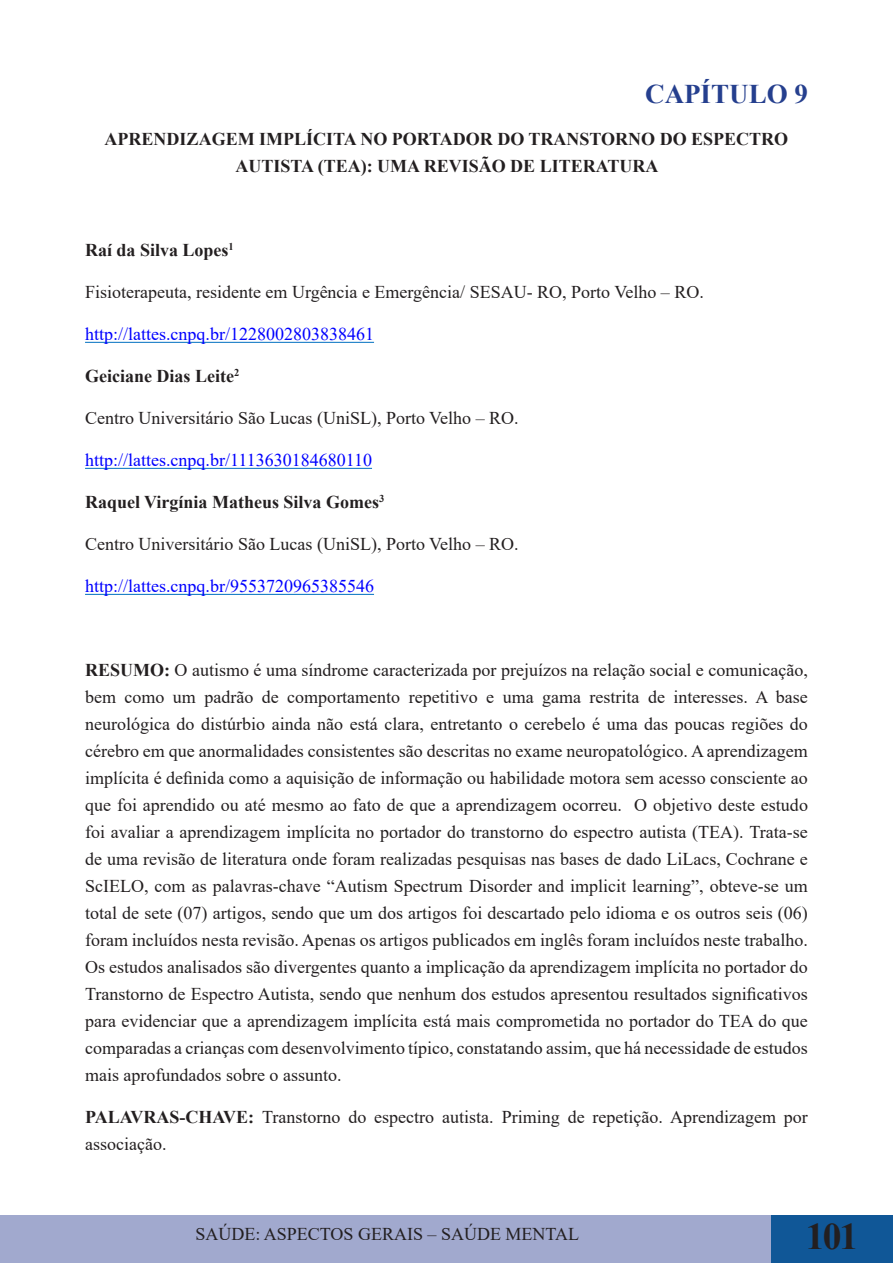
<style>
.page{position:relative;width:893px;height:1263px;background:#fff}
.page>*{position:absolute;margin:0;border:0;box-sizing:border-box;transform-origin:0 0}
.t1{font:700 37.5px "Times New Roman";color:#231f20}
.t2{font:700 27px "Times New Roman";color:#253f8e}
.t3{font:18px/27px "Times New Roman";color:#231f20;text-align:justify}
.t4{font:700 18px/27px "Times New Roman";color:#231f20;text-align:center}
.t5{font:18px "Times New Roman";color:#00f}
.s1{font-weight:700}
</style>
<div class="page">
<div style="left:0;top:1215px;width:893px;height:48px;background:#a1a9ce"></div>
<div style="left:771px;top:1215px;width:122px;height:48px;background:#105797"></div>
<hr style="left:85px;top:342px;width:289px;height:1px;background:#0070c0">
<hr style="left:85px;top:468px;width:287px;height:1px;background:#0070c0">
<hr style="left:85px;top:594px;width:289px;height:1px;background:#0070c0">
<p class="t2" style="left:645px;top:75px;width:164px">CAPÍTULO 9</p>
<p class="t4" style="left:105px;top:125px;width:685px">APRENDIZAGEM IMPLÍCITA NO PORTADOR DO TRANSTORNO DO ESPECTRO<br>AUTISTA (TEA): UMA REVISÃO DE LITERATURA</p>
<p class="t4" style="left:85px;top:236px;width:150px">Raí da Silva Lopes<sup>1</sup></p>
<p class="t3" style="left:85px;top:278px;width:620px">Fisioterapeuta, residente em Urgência e Emergência/ SESAU- RO, Porto Velho – RO.</p>
<p class="t5" style="left:85px;top:322px;width:291px">http://lattes.cnpq.br/1228002803838461</p>
<p class="t4" style="left:85px;top:362px;width:156px">Geiciane Dias Leite<sup>2</sup></p>
<p class="t3" style="left:85px;top:404px;width:435px">Centro Universitário São Lucas (UniSL), Porto Velho – RO.</p>
<p class="t5" style="left:85px;top:448px;width:288px">http://lattes.cnpq.br/1113630184680110</p>
<p class="t4" style="left:85px;top:488px;width:301px">Raquel Virgínia Matheus Silva Gomes<sup>3</sup></p>
<p class="t3" style="left:85px;top:530px;width:435px">Centro Universitário São Lucas (UniSL), Porto Velho – RO.</p>
<p class="t5" style="left:85px;top:574px;width:291px">http://lattes.cnpq.br/9553720965385546</p>
<p class="t3" style="left:85px;top:656px;width:724px"><span class="s1">RESUMO:</span> O autismo é uma síndrome caracterizada por prejuízos na relação social e comunicação, bem como um padrão de comportamento repetitivo e uma gama restrita de interesses. A base neurológica do distúrbio ainda não está clara, entretanto o cerebelo é uma das poucas regiões do cérebro em que anormalidades consistentes são descritas no exame neuropatológico. A aprendizagem implícita é definida como a aquisição de informação ou habilidade motora sem acesso consciente ao que foi aprendido ou até mesmo ao fato de que a aprendizagem ocorreu. O objetivo deste estudo foi avaliar a aprendizagem implícita no portador do transtorno do espectro autista (TEA). Trata-se de uma revisão de literatura onde foram realizadas pesquisas nas bases de dado LiLacs, Cochrane e ScIELO, com as palavras-chave “Autism Spectrum Disorder and implicit learning”, obteve-se um total de sete (07) artigos, sendo que um dos artigos foi descartado pelo idioma e os outros seis (06) foram incluídos nesta revisão. Apenas os artigos publicados em inglês foram incluídos neste trabalho.<br>Os estudos analisados são divergentes quanto a implicação da aprendizagem implícita no portador do Transtorno de Espectro Autista, sendo que nenhum dos estudos apresentou resultados significativos para evidenciar que a aprendizagem implícita está mais comprometida no portador do TEA do que comparadas a crianças com desenvolvimento típico, constatando assim, que há necessidade de estudos mais aprofundados sobre o assunto.</p>
<p class="t3" style="left:85px;top:1103px;width:724px"><span class="s1">PALAVRAS-CHAVE:</span> Transtorno do espectro autista. Priming de repetição. Aprendizagem por associação.</p>
<p class="t3" style="left:195px;top:1220px;width:385px">SAÚDE: ASPECTOS GERAIS – SAÚDE MENTAL</p>
<h1 class="t1" style="left:806px;top:1209px;width:54px">101</h1>
</div>
